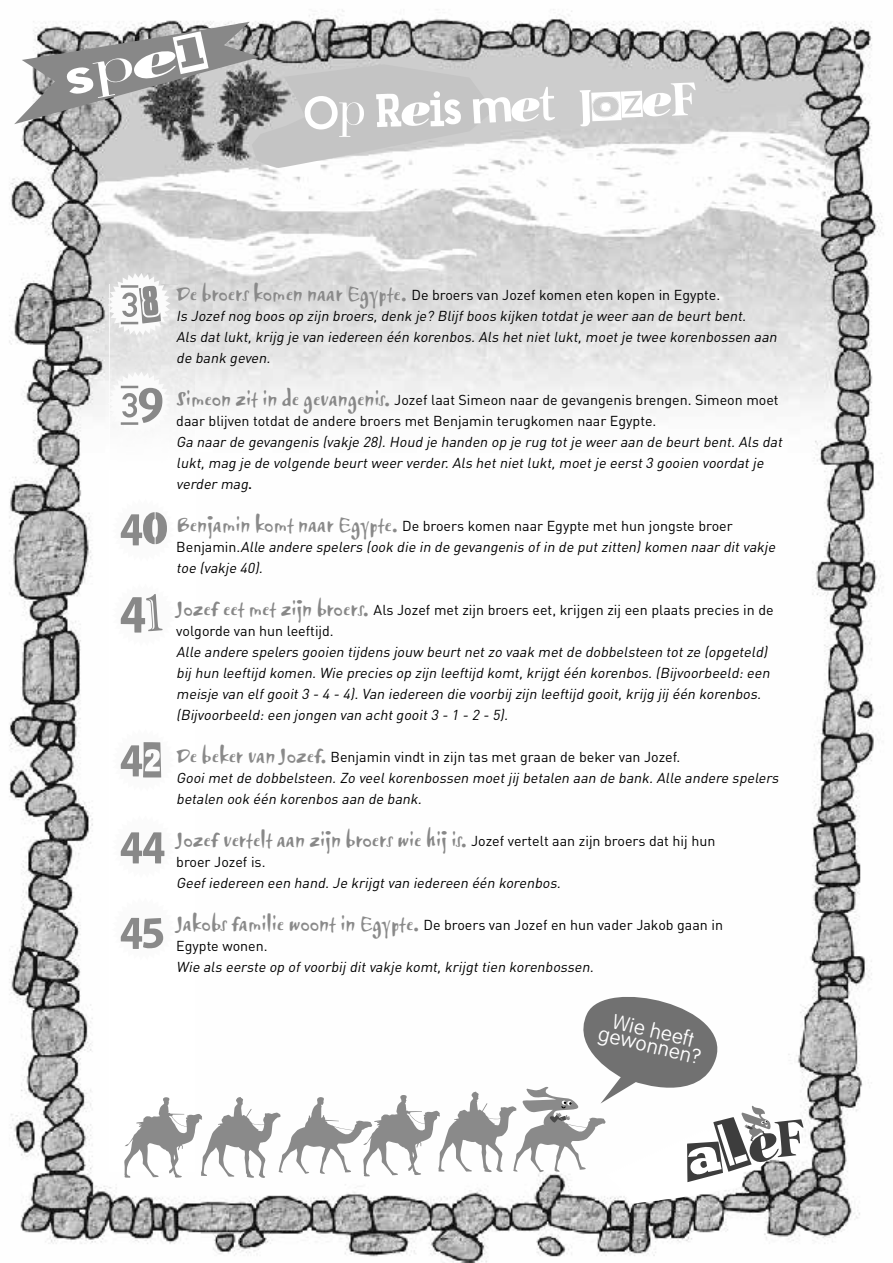
<style>
.page{position:relative;width:893px;height:1263px;background:#fff}
.page>*{position:absolute;margin:0;border:0;box-sizing:border-box;transform-origin:0 0}
.t1{font:57.75px "MPF Kidnapped";color:#888}
.t2{font:57.75px "MPF Kidnapped";color:#8a8a8a}
.t3{font:50.7px "MPF Kidnapped";color:#8a8a8a}
.t4{font:50.7px "MPF Kidnapped";color:#888}
.t5{font:50.1px "MPF Kidnapped";color:#fff;scale:1.5 1}
.t6{font:48.9px "MPF Kidnapped";color:#fff}
.t7{font:100 20.55px/15.5px "VAG Rounded";color:#fff;text-align:center}
.t8{font:20.25px "Airstream ITC Std";color:#888}
.t9{font:italic 14.25px/21px "DIN";color:#000}
.t10{font:14.25px/21px "DIN";color:#000}
.s1{font-family:"Airstream ITC Std";font-style:normal;font-size:20.25px;color:#8a8a8a}
.s2{font-style:normal}
.s3{font-family:"Airstream ITC Std";font-size:20.25px;color:#888}
.s4{font-weight:500;font-style:normal}
.s5{font-family:"DIN";font-size:14.25px;color:#000}
.s6{font-family:"Airstream ITC Std";font-size:20.25px;color:#8a8a8a}
</style>
<div class="page">
<img style="left:9px;top:9px;width:875px;height:1254px">
<img style="left:110px;top:284px;width:85px;height:888px">
<svg style="left:108px;top:273px;width:63px;height:63px"></svg>
<svg style="left:108px;top:371px;width:63px;height:63px"></svg>
<svg style="left:112px;top:499px;width:63px;height:63px"></svg>
<svg style="left:112px;top:584px;width:63px;height:62px"></svg>
<svg style="left:112px;top:729px;width:63px;height:63px"></svg>
<svg style="left:112px;top:815px;width:63px;height:63px"></svg>
<svg style="left:112px;top:897px;width:63px;height:63px"></svg>
<svg style="left:14px;top:22px;width:480px;height:146px;background:#acacac"></svg>
<svg style="left:124px;top:976px;width:679px;height:229px"></svg>
<h3 class="t5" style="left:62px;top:57px;width:96px;rotate:-12deg">spel</h3>
<h3 class="t6" style="left:304px;top:91px;width:394px;rotate:-2deg">Op reis met jozef</h3>
<h1 class="t2" style="left:121px;top:275px;width:42px">38</h1>
<p class="t9" style="left:176px;top:284px;width:605px"><span class="s1">De broers komen naar Egypte.</span> <span class="s2">De broers van Jozef komen eten kopen in Egypte.<br></span>Is Jozefnog boos op zijn broers,denk je? Blijfboos kijken totdatje weer aan de beurtbent.<br>Als datlukt,krijg je van iedereen één korenbos.Als hetnietlukt,moetje twee korenbossen aan de bank geven.</p>
<h1 class="t1" style="left:121px;top:375px;width:44px">39</h1>
<p class="t10" style="left:176px;top:389px;width:604px"><span class="s3">Simeon zit in de gevangenis.</span> Jozef laat Simeon naar de gevangenis brengen. Simeon moet daar blijven totdat de andere broers met Benjamin terugkomen naar Egypte.</p>
<p class="t9" style="left:176px;top:431px;width:610px">Ga naar de gevangenis (vakje 28).Houd je handen op je rug totje weer aan de beurtbent.Als dat lukt,mag je de volgende beurtweer verder.Als hetnietlukt,moetje eerst3 gooien voordatje verder mag<span class="s4">.</span></p>
<h2 class="t3" style="left:121px;top:504px;width:49px">40</h2>
<p class="t9" style="left:176px;top:515px;width:604px"><span class="s1">Benjamin komt naar Egypte.</span> <span class="s2">De broers komen naar Egypte met hun jongste broer<br>B e nj a m i n .</span> Alle andere spelers (ook die in de gevangenis ofin de putzitten)komen naar ditvakje toe (vakj e 40).</p>
<h1 class="t1" style="left:121px;top:585px;width:44px">41</h1>
<p class="t10" style="left:176px;top:599px;width:599px"><span class="s3">Jozef eet met zijn broers.</span> Als Jozef met zijn broers eet, krijgen zij een plaats precies in de volgorde van hun leeftijd.</p>
<p class="t9" style="left:176px;top:641px;width:598px">Alle andere spelers gooien tijdens jouw beurtnetzo vaak metde dobbelsteen totze (opgeteld) bij hun leeftijd komen.Wie precies op zijn leeftijd komt,krijgtéén korenbos.(Bijvoorbeeld:een meisje van elfgooit3 - 4 - 4).Van iedereen die voorbij zijn leeftijd gooit,krijg jij één korenbos. (Bijvoorbeeld:een jongen van achtgooit3 - 1 - 2 - 5).</p>
<h2 class="t3" style="left:121px;top:735px;width:42px">42</h2>
<p class="t9" style="left:176px;top:746px;width:607px"><span class="s1">De beker van Jozef.</span> <span class="s2">Benjamin vindt in zijn tas met graan de beker van Jozef.<br></span>Gooimetde dobbelsteen.Zo veelkorenbossen moetjij betalen aan de bank.Alle andere spelers betalen ook één korenbos aan de bank.</p>
<h2 class="t4" style="left:121px;top:822px;width:46px">44</h2>
<h3 class="t8" style="left:176px;top:826px;width:541px">Jozef vertelt aan zijn broers wie hij is. <span class="s5">Jozef vertelt aan zijn broers dat hij hun</span></h3>
<p class="t10" style="left:176px;top:851px;width:91px">broer Jozef is.</p>
<p class="t9" style="left:176px;top:872px;width:389px">Geefiedereen een hand.Je krijgtvan iedereen één korenbos.</p>
<h2 class="t3" style="left:121px;top:908px;width:45px">45</h2>
<p class="t10" style="left:176px;top:914px;width:548px"><span class="s6">Jakobs familie woont in Egypte.</span> De broers van Jozef en hun vader Jakob gaan in<br>Egypte wonen.</p>
<p class="t9" style="left:176px;top:956px;width:422px">Wie als eerste op ofvoorbij ditvakje komt,krijgttien korenbossen.</p>
<h3 class="t7" style="left:604px;top:1011px;width:106px;rotate:13deg">Wie heeft gewonnen?</h3>
</div>
